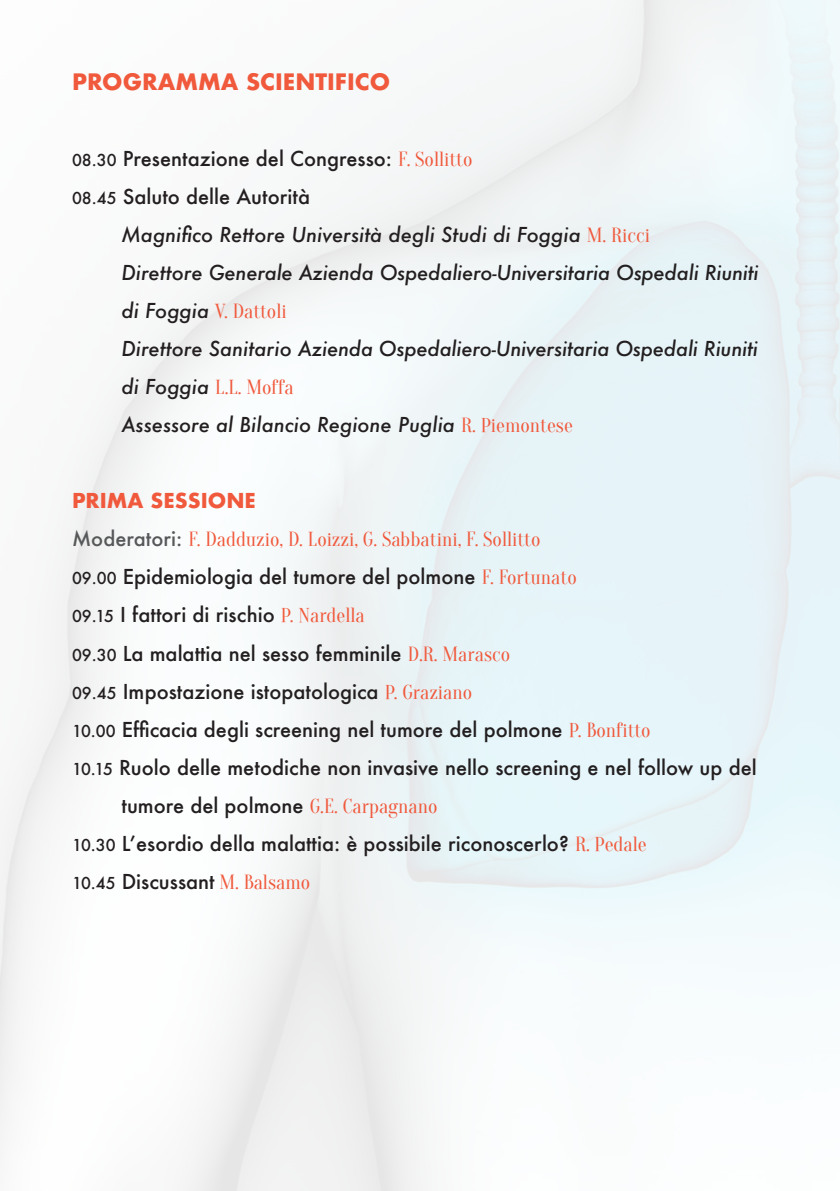
<style>
.page{position:relative;width:840px;height:1191px;background:#fff}
.page>*{position:absolute;margin:0;border:0;box-sizing:border-box;transform-origin:0 0}
.t1{font:700 22px "Futura";color:#f0593c}
.t2{font:500 20px/38px "Futura";color:#231f20}
.t3{font:italic 500 20px/38px "Futura";letter-spacing:-.005em;color:#231f20}
.t4{font:20px "Oranienbaum";color:#f0593c}
.t5{font:700 20px "Futura";color:#f0593c}
.s1{font-size:16px}
.s2{font-family:"Oranienbaum";font-weight:400;color:#f0593c}
.s3{font-family:"Oranienbaum";font-weight:400;font-style:normal;color:#f0593c}
.s4{font-family:"Futura";font-weight:500;font-style:italic;color:#231f20}
.s5{font-family:"Futura";font-weight:500;color:#57585a}
</style>
<div class="page">
<p class="t1" style="left:72px;top:66px;width:319px">PROGRAMMA SCIENTIFICO</p>
<p class="t2" style="left:72px;top:140px;width:401px"><span class="s1">08.30</span> Presentazione del Congresso: <span class="s2">F. Sollitto<br></span><span class="s1">08.45</span> Saluto delle Autorità</p>
<p class="t3" style="left:121px;top:216px;width:638px">Magnifico Rettore Università degli Studi di Foggia <span class="s3">M. Ricci<br></span>Direttore Generale Azienda Ospedaliero-Universitaria Ospedali Riuniti</p>
<p class="t4" style="left:121px;top:300px;width:167px"><span class="s4">di Foggia</span> V. Dattoli</p>
<p class="t3" style="left:121px;top:330px;width:637px">Direttore Sanitario Azienda Ospedaliero-Universitaria Ospedali Riuniti</p>
<p class="t4" style="left:121px;top:376px;width:174px"><span class="s4">di Foggia</span> L.L. Moffa</p>
<p class="t3" style="left:121px;top:406px;width:452px">Assessore al Bilancio Regione Puglia <span class="s3">R. Piemontese</span></p>
<p class="t5" style="left:72px;top:486px;width:185px">PRIMA SESSIONE</p>
<p class="t4" style="left:72px;top:528px;width:469px"><span class="s5">Moderatori:</span> F. Dadduzio, D. Loizzi, G. Sabbatini, F. Sollitto</p>
<p class="t2" style="left:72px;top:558px;width:506px"><span class="s1">09.00</span> Epidemiologia del tumore del polmone <span class="s2">F. Fortunato</span></p>
<p class="t2" style="left:72px;top:596px;width:294px"><span class="s1">09.15</span> I fattori di rischio <span class="s2">P. Nardella</span></p>
<p class="t2" style="left:72px;top:634px;width:439px"><span class="s1">09.30</span> La malattia nel sesso femminile <span class="s2">D.R. Marasco</span></p>
<p class="t2" style="left:72px;top:672px;width:401px"><span class="s1">09.45</span> Impostazione istopatologica <span class="s2">P. Graziano</span></p>
<p class="t2" style="left:72px;top:710px;width:579px"><span class="s1">10.00</span> Efficacia degli screening nel tumore del polmone <span class="s2">P. Bonfitto</span></p>
<p class="t2" style="left:72px;top:748px;width:685px"><span class="s1">10.15</span> Ruolo delle metodiche non invasive nello screening e nel follow up del</p>
<p class="t2" style="left:121px;top:786px;width:317px">tumore del polmone <span class="s2">G.E. Carpagnano</span></p>
<p class="t2" style="left:72px;top:824px;width:576px"><span class="s1">10.30</span> L’esordio della malattia: è possibile riconoscerlo? <span class="s2">R. Pedale</span></p>
<p class="t2" style="left:72px;top:862px;width:239px"><span class="s1">10.45</span> Discussant <span class="s2">M. Balsamo</span></p>
</div>
